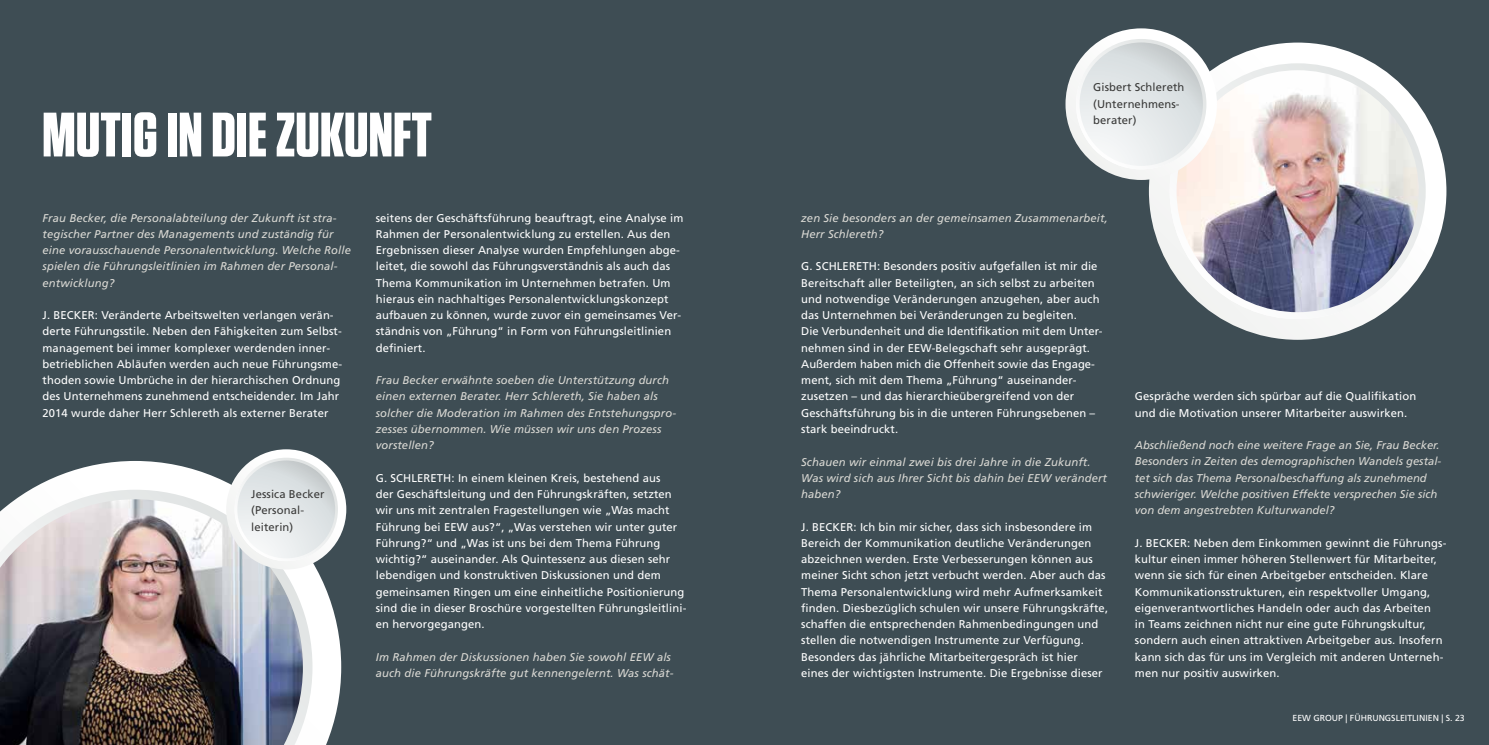
<style>
.page{position:relative;width:1489px;height:745px;background:#fff}
.page>*{position:absolute;margin:0;border:0;box-sizing:border-box;transform-origin:0 0}
.t1{font:700 62.5px "Tungsten";color:#fff}
.t2{font:11.25px/16.2px "Frutiger LT Std";letter-spacing:.01em;color:#fff}
.t3{font:italic 11.25px/16.2px "Frutiger LT Std";letter-spacing:.01em;color:#dad9d4}
.t4{font:11.25px/16.2px "Frutiger LT Std";letter-spacing:.01em;color:#3a3a39}
.t5{font:8.75px "Frutiger LT Std";color:#fff}
</style>
<div class="page">
<div style="left:0;top:0;width:1488px;height:744px;background:#3e4d54"></div>
<svg style="left:31px;top:461px;width:310px;height:283px"></svg>
<img style="left:0;top:489px;width:312px;height:255px">
<svg style="left:226px;top:449px;width:120px;height:120px;background:#ced3d5"></svg>
<svg style="left:1148px;top:43px;width:298px;height:296px"></svg>
<svg style="left:1169px;top:63px;width:256px;height:256px;background:#bcb8bf"></svg>
<svg style="left:1065px;top:28px;width:151px;height:152px"></svg>
<h1 class="t1" style="left:42px;top:101px;width:391px">MUTIG IN DIE ZUKUNFT</h1>
<p class="t3" style="left:43px;top:209px;width:310px">Frau Becker, die Personalabteilung der Zukunft ist stra&shy;tegischer Partner des Managements und zuständig für eine vorausschauende Personalentwicklung. Welche Rolle spielen die Führungsleitlinien im Rahmen der Personal&shy;entwicklung?</p>
<p class="t2" style="left:43px;top:307px;width:301px">J. BECKER: Veränderte Arbeitswelten verlangen verän&shy;derte Führungsstile. Neben den Fähigkeiten zum Selbst&shy;management bei immer komplexer werdenden inner&shy;betrieblichen Abläufen werden auch neue Führungsme&shy;thoden sowie Umbrüche in der hierarchischen Ordnung des Unternehmens zunehmend entscheidender. Im Jahr 2014 wurde daher Herr Schlereth als externer Berater</p>
<p class="t4" style="left:251px;top:485px;width:75px">Jessica Becker (Personal&shy;leiterin)</p>
<p class="t2" style="left:376px;top:209px;width:309px">seitens der Geschäftsführung beauftragt, eine Analyse im Rahmen der Personalentwicklung zu erstellen. Aus den Ergebnissen dieser Analyse wurden Empfehlungen abge&shy;leitet, die sowohl das Führungsverständnis als auch das Thema Kommunikation im Unternehmen betrafen. Um hieraus ein nachhaltiges Personalentwicklungskonzept aufbauen zu können, wurde zuvor ein gemeinsames Ver&shy;ständnis von „Führung“ in Form von Führungsleitlinien definiert.</p>
<p class="t3" style="left:376px;top:372px;width:302px">Frau Becker erwähnte soeben die Unterstützung durch einen externen Berater. Herr Schlereth, Sie haben als solcher die Moderation im Rahmen des Entstehungspro&shy;zesses übernommen. Wie müssen wir uns den Prozess vorstellen?</p>
<p class="t2" style="left:376px;top:469px;width:312px">G. SCHLERETH: In einem kleinen Kreis, bestehend aus<br>der Geschäftsleitung und den Führungskräften, setzten wir uns mit zentralen Fragestellungen wie „Was macht Führung bei EEW aus?“, „Was verstehen wir unter guter Führung?“ und „Was ist uns bei dem Thema Führung wichtig?“ auseinander. Als Quintessenz aus diesen sehr lebendigen und konstruktiven Diskussionen und dem gemeinsamen Ringen um eine einheitliche Positionierung sind die in dieser Broschüre vorgestellten Führungsleitlini&shy;en hervorgegangen.</p>
<p class="t3" style="left:376px;top:648px;width:299px">Im Rahmen der Diskussionen haben Sie sowohl EEW als auch die Führungskräfte gut kennengelernt. Was schät-</p>
<p class="t4" style="left:1093px;top:79px;width:93px">Gisbert Schlereth (Unternehmens&shy;berater)</p>
<p class="t3" style="left:801px;top:209px;width:308px">zen Sie besonders an der gemeinsamen Zusammenarbeit,<br>Herr Schlereth?</p>
<p class="t2" style="left:801px;top:258px;width:303px">G. SCHLERETH: Besonders positiv aufgefallen ist mir die Bereitschaft aller Beteiligten, an sich selbst zu arbeiten und notwendige Veränderungen anzugehen, aber auch das Unternehmen bei Veränderungen zu begleiten.<br>Die Verbundenheit und die Identifikation mit dem Unter&shy;nehmen sind in der EEW-Belegschaft sehr ausgeprägt.<br>Außerdem haben mich die Offenheit sowie das Engage&shy;ment, sich mit dem Thema „Führung“ auseinander&shy;zusetzen – und das hierarchieübergreifend von der Geschäftsführung bis in die unteren Führungsebenen – stark beeindruckt.</p>
<p class="t3" style="left:801px;top:453px;width:307px">Schauen wir einmal zwei bis drei Jahre in die Zukunft.<br>Was wird sich aus Ihrer Sicht bis dahin bei EEW verändert haben?</p>
<p class="t2" style="left:801px;top:518px;width:308px">J. BECKER: Ich bin mir sicher, dass sich insbesondere im Bereich der Kommunikation deutliche Veränderungen abzeichnen werden. Erste Verbesserungen können aus meiner Sicht schon jetzt verbucht werden. Aber auch das Thema Personalentwicklung wird mehr Aufmerksamkeit finden. Diesbezüglich schulen wir unsere Führungskräfte, schaffen die entsprechenden Rahmenbedingungen und stellen die notwendigen Instrumente zur Verfügung.<br>Besonders das jährliche Mitarbeitergespräch ist hier<br>eines der wichtigsten Instrumente. Die Ergebnisse dieser</p>
<p class="t2" style="left:1134px;top:388px;width:283px">Gespräche werden sich spürbar auf die Qualifikation und die Motivation unserer Mitarbeiter auswirken.</p>
<p class="t3" style="left:1134px;top:437px;width:308px">Abschließend noch eine weitere Frage an Sie, Frau Becker.<br>Besonders in Zeiten des demographischen Wandels gestal&shy;tet sich das Thema Personalbeschaffung als zunehmend schwieriger. Welche positiven Effekte versprechen Sie sich von dem angestrebten Kulturwandel?</p>
<p class="t2" style="left:1134px;top:534px;width:313px">J. BECKER: Neben dem Einkommen gewinnt die Führungs&shy;kultur einen immer höheren Stellenwert für Mitarbeiter, wenn sie sich für einen Arbeitgeber entscheiden. Klare Kommunikationsstrukturen, ein respektvoller Umgang, eigenverantwortliches Handeln oder auch das Arbeiten<br>in Teams zeichnen nicht nur eine gute Führungskultur, sondern auch einen attraktiven Arbeitgeber aus. Insofern kann sich das für uns im Vergleich mit anderen Unterneh&shy;men nur positiv auswirken.</p>
<p class="t5" style="left:1292px;top:712px;width:174px">EEW GROUP | FÜHRUNGSLEITLINIEN | S. 23</p>
</div>
